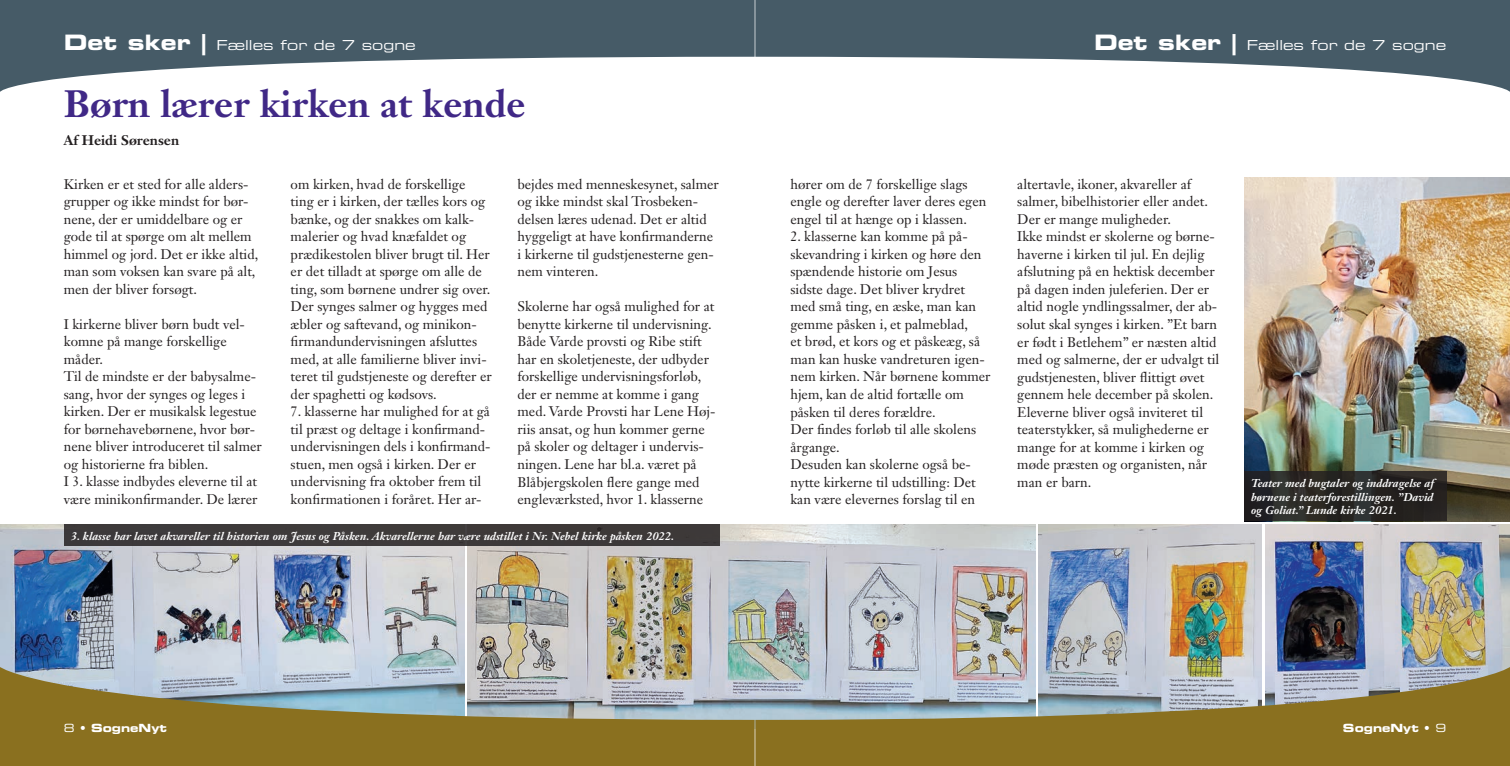
<style>
.page{position:relative;width:1510px;height:766px;background:#fff}
.page>*{position:absolute;margin:0;border:0;box-sizing:border-box;transform-origin:0 0}
.t1{font:700 37.5px "Janson Text LT Std";color:#402886}
.t2{font:13.75px/17.5px "Janson Text LT Std";color:#231f20}
.t3{font:13.75px "Eurostile LT Std Ex 2";color:#fff}
.t4{font:700 13.75px "Janson Text LT Std";color:#231f20}
.t5{font:italic 700 11.25px/13.8px "Janson Text LT Std";color:#fff;text-align:justify}
.t6{font:11.25px "Eurostile LT Std Bold Ex 2";color:#fff}
.s1{font-family:"Eurostile LT Std Bold Ex 2";font-size:21.25px}
.s2{font-family:"Eurostile LT Std Ex 2"}
</style>
<div class="page">
<img style="left:1038px;top:524px;width:223px;height:142px">
<img style="left:0;top:524px;width:464px;height:142px">
<img style="left:468px;top:524px;width:567px;height:204px">
<img style="left:1244px;top:177px;width:265px;height:344px">
<img style="left:1265px;top:524px;width:244px;height:142px">
<svg style="left:1244px;top:471px;width:202px;height:50px;background:#272524"></svg>
<div style="left:64px;top:524px;width:655px;height:22px;background:#3d393a"></div>
<svg style="left:755px;top:0;width:754px;height:91px;fill:#465b67"></svg>
<svg style="left:755px;top:666px;width:754px;height:99px;background:#988e65"></svg>
<svg style="left:0;top:0;width:754px;height:92px;fill:#465b67"></svg>
<svg style="left:0;top:666px;width:754px;height:99px;background:#978e64"></svg>
<p class="t3" style="left:64px;top:35px;width:353px"><span class="s1">Det sker |</span> Fælles for de 7 sogne</p>
<p class="t3" style="left:1094px;top:35px;width:353px"><span class="s1">Det sker |</span> Fælles for de 7 sogne</p>
<h1 class="t1" style="left:64px;top:80px;width:463px">Børn lærer kirken at kende</h1>
<p class="t4" style="left:64px;top:131px;width:117px">Af Heidi Sørensen</p>
<p class="t2" style="left:291px;top:175px;width:203px">om kirken, hvad de forskellige ting er i kirken, der tælles kors og bænke, og der snakkes om kalk&shy;malerier og hvad knæfaldet og prædikestolen bliver brugt til. Her er det tilladt at spørge om alle de ting, som børnene undrer sig over.<br>Der synges salmer og hygges med æbler og saftevand, og minikon&shy;firmandundervisningen afsluttes med, at alle familierne bliver invi&shy;teret til gudstjeneste og derefter er der spaghetti og kødsovs.</p>
<p class="t2" style="left:291px;top:402px;width:201px">7. klasserne har mulighed for at gå til præst og deltage i konfirmand&shy;undervisningen dels i konfirmand&shy;stuen, men også i kirken. Der er undervisning fra oktober frem til konfirmationen i foråret. Her ar-</p>
<p class="t2" style="left:64px;top:175px;width:196px">Kirken er et sted for alle alders&shy;grupper og ikke mindst for bør&shy;nene, der er umiddelbare og er gode til at spørge om alt mellem himmel og jord. Det er ikke altid, man som voksen kan svare på alt, men der bliver forsøgt.</p>
<p class="t2" style="left:64px;top:315px;width:200px">I kirkerne bliver børn budt vel&shy;komne på mange forskellige måder.<br>Til de mindste er der babysalme&shy;sang, hvor der synges og leges i kirken. Der er musikalsk legestue for børnehavebørnene, hvor bør&shy;nene bliver introduceret til salmer og historierne fra biblen.<br>I 3. klasse indbydes eleverne til at være minikonfirmander. De lærer</p>
<p class="t2" style="left:517px;top:175px;width:203px">bejdes med menneskesynet, salmer og ikke mindst skal Trosbeken&shy;delsen læres udenad. Det er altid hyggeligt at have konfirmanderne i kirkerne til gudstjenesterne gen&shy;nem vinteren.</p>
<p class="t2" style="left:517px;top:297px;width:199px">Skolerne har også mulighed for at benytte kirkerne til undervisning.<br>Både Varde provsti og Ribe stift har en skoletjeneste, der udbyder forskellige undervisningsforløb, der er nemme at komme i gang med. Varde Provsti har Lene Høj&shy;riis ansat, og hun kommer gerne på skoler og deltager i undervis&shy;ningen. Lene har bl.a. været på<br>Blåbjergskolen flere gange med engleværksted, hvor 1. klasserne</p>
<p class="t5" style="left:71px;top:528px;width:605px">3. klasse har lavet akvareller til historien om Jesus og Påsken. Akvarellerne har være udstillet i Nr. Nebel kirke påsken 2022.</p>
<p class="t2" style="left:790px;top:175px;width:197px">hører om de 7 forskellige slags engle og derefter laver deres egen engel til at hænge op i klassen.</p>
<p class="t2" style="left:790px;top:227px;width:202px">2. klasserne kan komme på på&shy;skevandring i kirken og høre den spændende historie om Jesus sidste dage. Det bliver krydret med små ting, en æske, man kan gemme påsken i, et palmeblad,<br>et brød, et kors og et påskeæg, så man kan huske vandreturen igen&shy;nem kirken. Når børnene kommer hjem, kan de altid fortælle om påsken til deres forældre.<br>Der findes forløb til alle skolens årgange.<br>Desuden kan skolerne også be&shy;nytte kirkerne til udstilling: Det kan være elevernes forslag til en</p>
<p class="t2" style="left:1017px;top:175px;width:203px">altertavle, ikoner, akvareller af salmer, bibelhistorier eller andet.<br>Der er mange muligheder.<br>Ikke mindst er skolerne og børne&shy;haverne i kirken til jul. En dejlig afslutning på en hektisk december på dagen inden juleferien. Der er altid nogle yndlingssalmer, der ab&shy;solut skal synges i kirken. ”Et barn er født i Betlehem” er næsten altid med og salmerne, der er udvalgt til gudstjenesten, bliver flittigt øvet gennem hele december på skolen.<br>Eleverne bliver også inviteret til teaterstykker, så mulighederne er mange for at komme i kirken og møde præsten og organisten, når man er barn.</p>
<p class="t5" style="left:1251px;top:476px;width:184px">Teater med bugtaler og inddragelse af børnene i teaterforestillingen. ”David og Goliat.” Lunde kirke 2021.</p>
<p class="t6" style="left:64px;top:719px;width:105px"><span class="s2">8 •</span> SogneNyt</p>
<p class="t6" style="left:1343px;top:719px;width:105px">SogneNyt <span class="s2">• 9</span></p>
</div>
